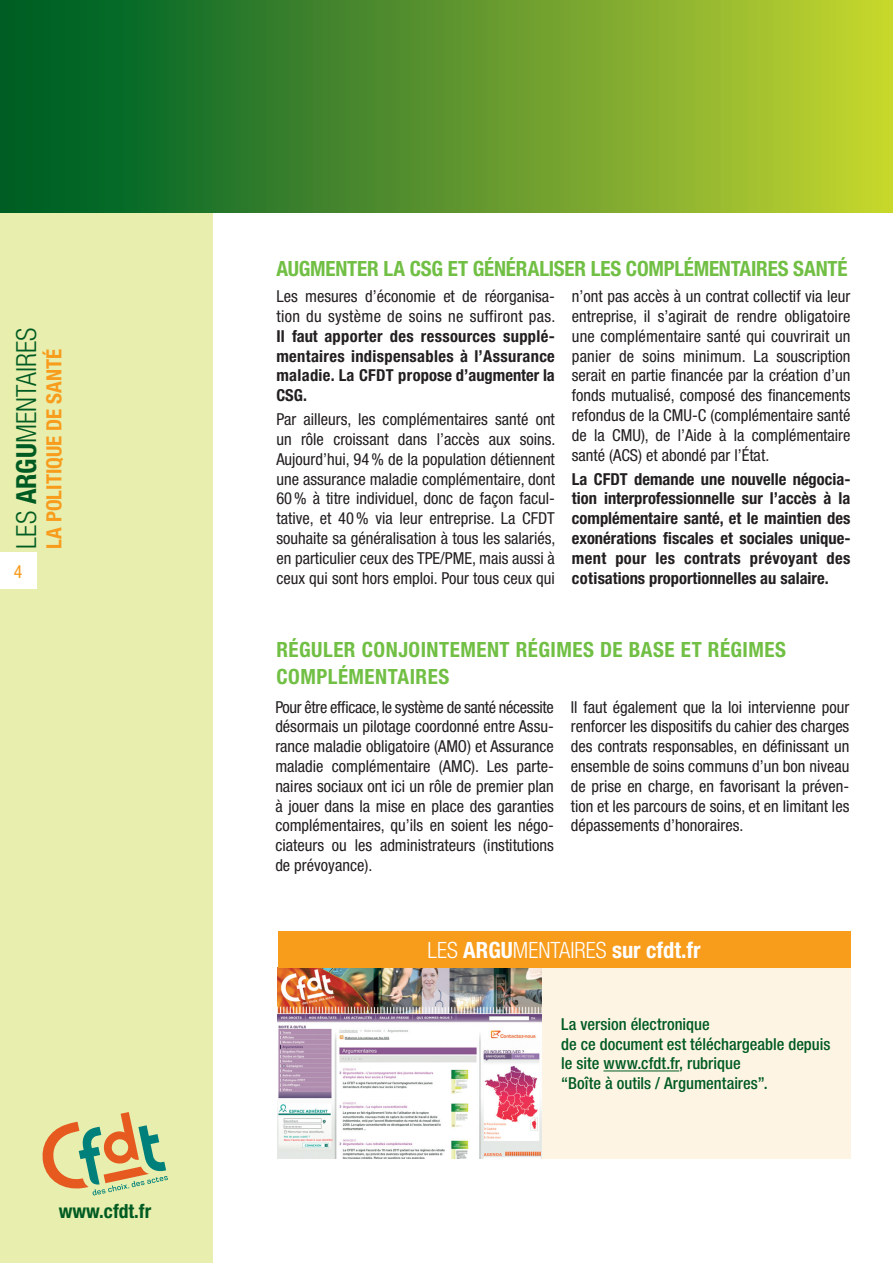
<style>
.page{position:relative;width:893px;height:1263px;background:#fff}
.page>*{position:absolute;margin:0;border:0;box-sizing:border-box;transform-origin:0 0}
.t1{font:300 condensed 27.75px "Helvetica Neue";color:#005b22}
.t2{font:700 condensed 22.5px "Helvetica Neue";color:#fff}
.ours{font:700 condensed 21px "Helvetica Neue";letter-spacing:.015em;color:#71bf44}
.ours-2{font:700 condensed 21px "Helvetica Neue";letter-spacing:-.01em;color:#71bf44}
.t3{font:700 condensed 21px "Helvetica Neue";color:#f89c1c}
.t4{font:700 condensed 19.5px "Helvetica Neue";color:#005b22}
.t5{font:condensed 18px "Helvetica Neue";color:#f89c1c}
.ours-3{font:condensed 16.5px/19.8px "Helvetica Neue";color:#231f20;text-align:justify}
.ours-4{font:700 condensed 16.5px/19.8px "Helvetica Neue";color:#231f20;text-align:justify}
.rédac_encadré{font:500 condensed 16.5px/19.8px "Helvetica Neue";color:#005b22}
.s1{font-weight:700}
.s2{font-weight:400}
.s3{font-weight:300}
</style>
<div class="page">
<div style="left:0;top:0;width:213px;height:1263px;background:#e7eeae"></div>
<div style="left:0;top:0;width:893px;height:213px;background:linear-gradient(to right,#005827,#c5d332)"></div>
<div style="left:0;top:553px;width:36px;height:36px;background:#fff"></div>
<svg style="left:42px;top:1112px;width:126px;height:83px"></svg>
<div style="left:278px;top:935px;width:572px;height:224px;background:#fef4e4"></div>
<img style="left:278px;top:968px;width:264px;height:191px">
<div style="left:278px;top:931px;width:572px;height:36px;background:#f89c1c"></div>
<hr style="left:603px;top:1070px;width:76px;height:1px;background:#005b22">
<h1 class="t1" style="left:11px;top:549px;width:222px;rotate:-90deg">LES <span class="s1">ARGU</span>MENTAIRES</h1>
<p class="t3" style="left:41px;top:549px;width:201px;rotate:-90deg">LA POLITIQUE DE SANTÉ</p>
<p class="t5" style="left:14px;top:561px;width:10px">4</p>
<p class="t4" style="left:59px;top:1200px;width:94px">www.cfdt.fr</p>
<p class="ours-2" style="left:276px;top:255px;width:573px">AUGMENTER LA CSG ET GÉNÉRALISER LES COMPLÉMENTAIRES SANTÉ</p>
<p class="ours-4" style="left:276px;top:286px;width:281px"><span class="s2">Les mesures d’économie et de réorganisa&shy;tion du système de soins ne suffiront pas.<br></span>Il faut apporter des ressources supplé&shy;mentaires indispensables à l’Assurance maladie. La CFDT propose d’augmenter la CSG.</p>
<p class="ours-3" style="left:276px;top:409px;width:281px">Par ailleurs, les complémentaires santé ont un rôle croissant dans l’accès aux soins.<br>Aujourd’hui, 94% de la population détiennent une assurance maladie complémentaire, dont 60% à titre individuel, donc de façon facul&shy;tative, et 40% via leur entreprise. La CFDT souhaite sa généralisation à tous les salariés, en particulier ceux des TPE/PME, mais aussi à ceux qui sont hors emploi. Pour tous ceux qui</p>
<p class="ours-3" style="left:572px;top:286px;width:280px">n’ont pas accès à un contrat collectif via leur entreprise, il s’agirait de rendre obligatoire une complémentaire santé qui couvrirait un panier de soins minimum. La souscription serait en partie financée par la création d’un fonds mutualisé, composé des financements refondus de la CMU-C (complémentaire santé de la CMU), de l’Aide à la complémentaire santé (ACS) et abondé par l’État.</p>
<p class="ours-4" style="left:572px;top:469px;width:280px">La CFDT demande une nouvelle négocia&shy;tion interprofessionnelle sur l’accès à la complémentaire santé, et le maintien des exonérations fiscales et sociales unique&shy;ment pour les contrats prévoyant des cotisations proportionnelles au salaire.</p>
<p class="ours" style="left:276px;top:637px;width:511px">RÉGULER CONJOINTEMENT RÉGIMES DE BASE ET RÉGIMES</p>
<p class="ours" style="left:276px;top:664px;width:175px">COMPLÉMENTAIRES</p>
<p class="ours-3" style="left:275px;top:697px;width:280px">Pour être efficace, le système de santé nécessite désormais un pilotage coordonné entre Assu&shy;rance maladie obligatoire (AMO) et Assurance maladie complémentaire (AMC). Les parte&shy;naires sociaux ont ici un rôle de premier plan à jouer dans la mise en place des garanties complémentaires, qu’ils en soient les négo&shy;ciateurs ou les administrateurs (institutions de prévoyance).</p>
<p class="ours-3" style="left:571px;top:697px;width:280px">Il faut également que la loi intervienne pour renforcer les dispositifs du cahier des charges des contrats responsables, en définissant un ensemble de soins communs d’un bon niveau de prise en charge, en favorisant la préven&shy;tion et les parcours de soins, et en limitant les dépassements d’honoraires.</p>
<p class="t2" style="left:428px;top:937px;width:275px"><span class="s3">LES</span> ARGU<span class="s3">MENTAIRES</span> sur cfdt.fr</p>
<p class="rédac_encadré" style="left:561px;top:1014px;width:150px">La version électronique</p>
<p class="rédac_encadré" style="left:561px;top:1033px;width:271px">de ce document est téléchargeable depuis le site www.cfdt.fr, rubrique</p>
<p class="rédac_encadré" style="left:561px;top:1073px;width:208px">“Boîte à outils / Argumentaires”.</p>
</div>
